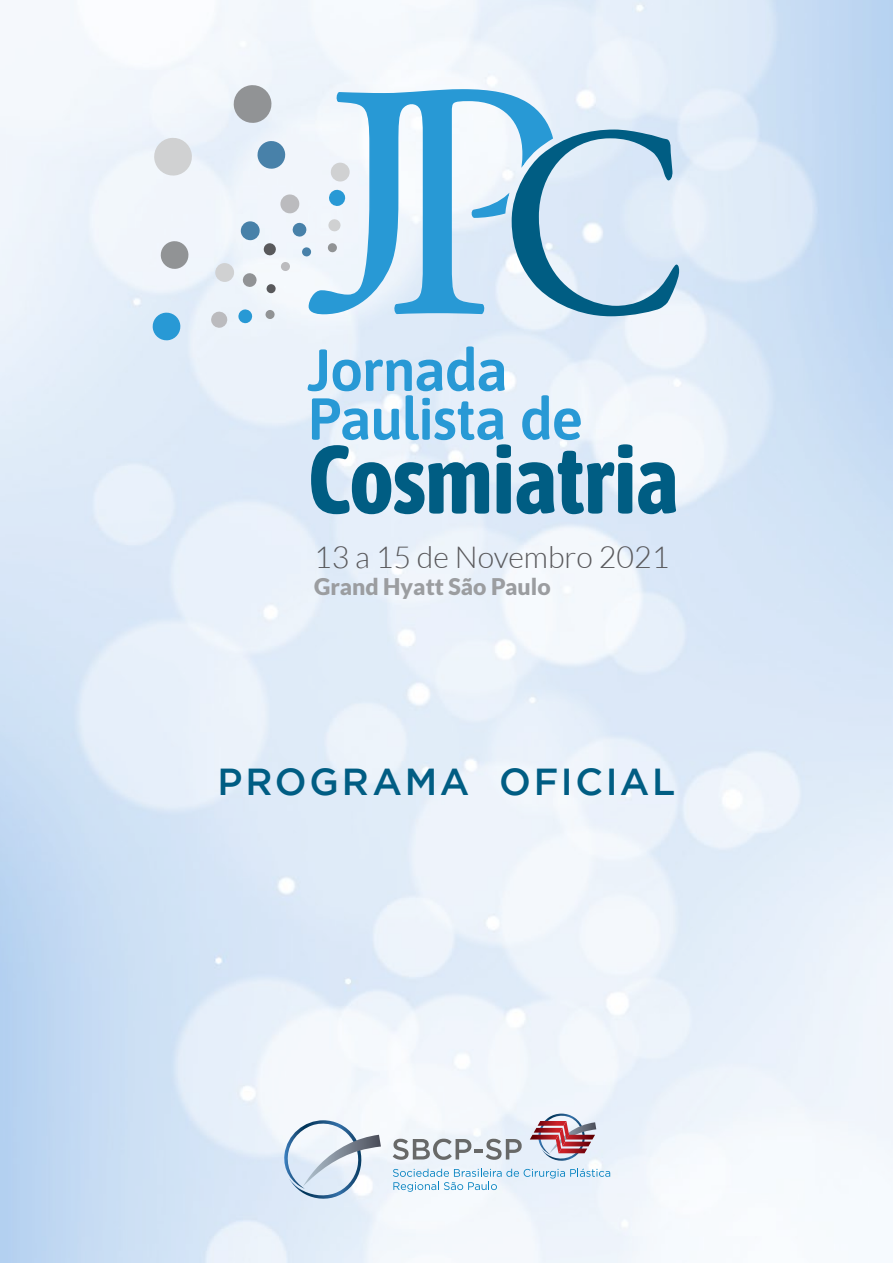
<style>
.page{position:relative;width:893px;height:1263px;background:#fff}
.page>*{position:absolute;margin:0;border:0;box-sizing:border-box;transform-origin:0 0}
.t1{font:700 96.45px "Asap Condensed";letter-spacing:-.025em;color:#005d83}
.t2{font:700 65.85px "Asap Condensed";letter-spacing:-.025em;color:#005d83}
.t3{font:600 58.95px/48.8px "Asap";letter-spacing:-.025em;color:#2899d5}
.t4{font:600 40.2px/33.3px "Asap";letter-spacing:-.025em;color:#2899d5}
.t5{font:500 37.5px "Gotham";letter-spacing:.07em;color:#005d83}
.t6{font:300 30.3px "Lato";color:#59595c}
.t7{font:900 22.95px "Lato";color:#9b9da0}
</style>
<div class="page">
<div style="left:265px;top:310px;width:10px;height:9px;background:#919395;border-radius:50%"></div>
<div style="left:266px;top:284px;width:10px;height:9px;background:#59595c;border-radius:50%"></div>
<div style="left:281px;top:262px;width:9px;height:9px;background:#bbbbbe;border-radius:50%"></div>
<div style="left:302px;top:247px;width:9px;height:10px;background:#4881a9;border-radius:50%"></div>
<svg style="left:292px;top:222px;width:15px;height:15px"></svg>
<svg style="left:242px;top:273px;width:15px;height:14px"></svg>
<svg style="left:238px;top:309px;width:15px;height:15px"></svg>
<svg style="left:211px;top:311px;width:17px;height:17px"></svg>
<svg style="left:152px;top:312px;width:29px;height:29px"></svg>
<svg style="left:160px;top:240px;width:29px;height:30px"></svg>
<svg style="left:257px;top:140px;width:29px;height:30px"></svg>
<svg style="left:232px;top:84px;width:41px;height:40px"></svg>
<svg style="left:153px;top:137px;width:40px;height:40px"></svg>
<svg style="left:215px;top:262px;width:20px;height:21px"></svg>
<svg style="left:240px;top:221px;width:36px;height:35px"></svg>
<svg style="left:280px;top:194px;width:20px;height:20px"></svg>
<svg style="left:308px;top:88px;width:246px;height:227px"></svg>
<svg style="left:512px;top:130px;width:167px;height:186px"></svg>
<svg style="left:530px;top:1113px;width:66px;height:48px"></svg>
<svg style="left:283px;top:1120px;width:98px;height:86px"></svg>
<svg style="left:393px;top:1139px;width:129px;height:21px"></svg>
<svg style="left:393px;top:1168px;width:217px;height:24px"></svg>
<h3 class="t3" style="left:307px;top:343px;width:277px">Jornada<br>Paulista de</h3>
<h1 class="t1" style="left:307px;top:412px;width:375px">Cosmiatria</h1>
<h3 class="t4" style="left:314px;top:390px;width:190px">Jornada<br>Paulista de</h3>
<h2 class="t2" style="left:314px;top:437px;width:256px">Cosmiatria</h2>
<p class="t6" style="left:314px;top:541px;width:357px">13 a 15 de Novembro 2021</p>
<p class="t7" style="left:314px;top:573px;width:238px">Grand Hyatt São Paulo</p>
<p class="t5" style="left:218px;top:760px;width:459px">PROGRAMA OFICIAL</p>
</div>
